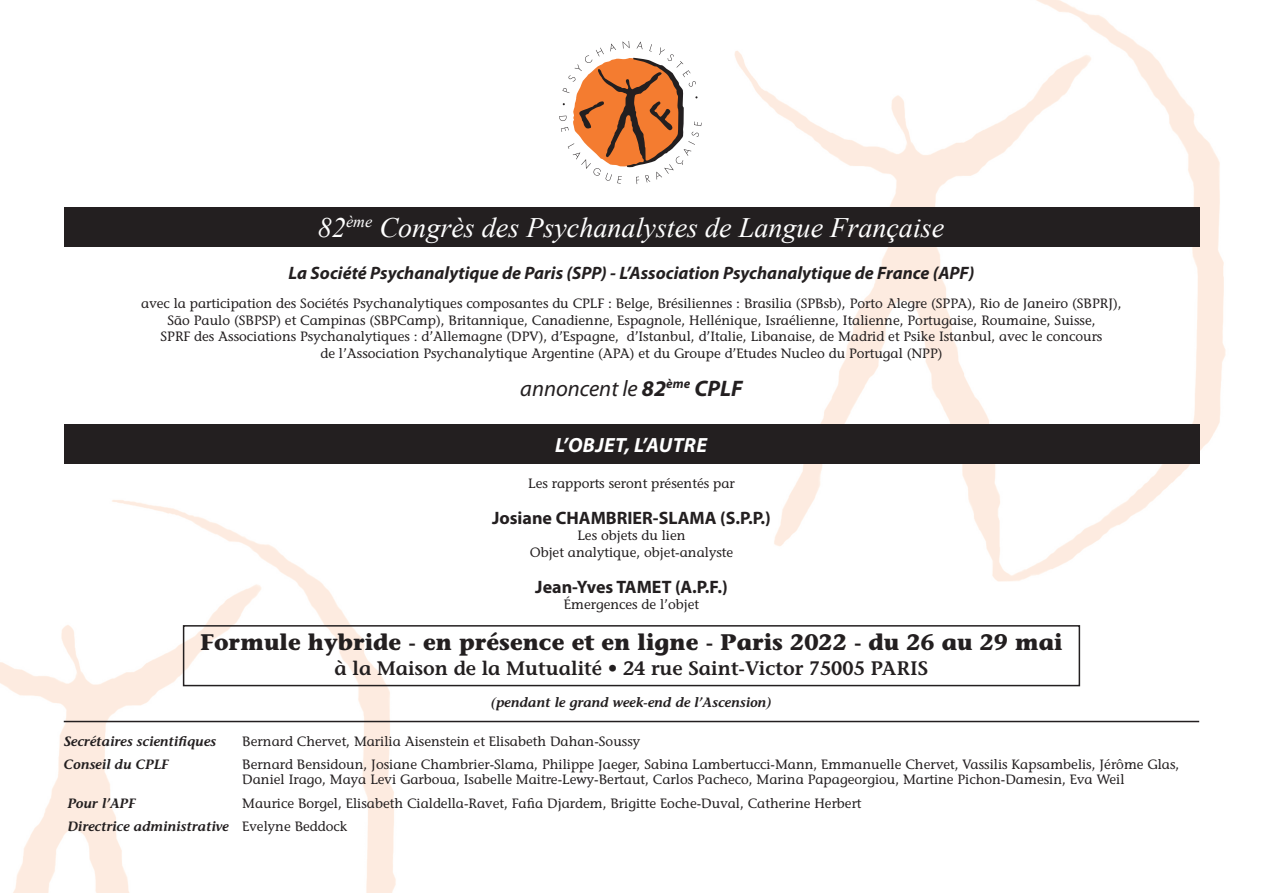
<style>
.page{position:relative;width:1263px;height:893px;background:#fff}
.page>*{position:absolute;margin:0;border:0;box-sizing:border-box;transform-origin:0 0}
.t1{font:italic 28.2px "Times New Roman";color:#fff}
.t2{font:700 22.5px "Stone Informal";color:#231f20}
.t3{font:italic 22.5px "Myriad Pro";color:#231f20}
.t4{font:italic 700 20.7px "Myriad Pro";letter-spacing:.02em;color:#fff}
.t5{font:600 19.5px "Stone Informal";color:#231f20}
.t6{font:italic 700 18px "Myriad Pro";color:#231f20}
.t7{font:700 18px "Myriad Pro";color:#231f20}
.t8{font:13.5px/16.5px "Stone Informal";color:#231f20;text-align:center}
.t9{font:italic 600 13.5px "Stone Informal";color:#231f20}
.s1{font-weight:700}
.s2{font-weight:600;font-style:italic}
</style>
<div class="page">
<img style="left:0;top:500px;width:416px;height:393px">
<img style="left:719px;top:0;width:507px;height:581px">
<svg style="left:559px;top:41px;width:143px;height:143px"></svg>
<div style="left:64px;top:207px;width:1135px;height:39px;background:#231f20"></div>
<div style="left:64px;top:424px;width:1135px;height:39px;background:#231f20"></div>
<div style="left:183px;top:625px;width:897px;height:61px;border:2px solid #231f20"></div>
<hr style="left:64px;top:721px;width:1135px;height:1px;background:#231f20">
<h1 class="t1" style="left:318px;top:208px;width:628px">82<sup>ème</sup> Congrès des Psychanalystes de Langue Française</h1>
<h3 class="t6" style="left:288px;top:261px;width:687px">La Société Psychanalytique de Paris (SPP) - L’Association Psychanalytique de France (APF)</h3>
<p class="t8" style="left:141px;top:295px;width:982px">avec la participation des Sociétés Psychanalytiques composantes du CPLF : Belge, Brésiliennes : Brasilia (SPBsb), Porto Alegre (SPPA), Rio de Janeiro (SBPRJ), São Paulo (SBPSP) et Campinas (SBPCamp), Britannique, Canadienne, Espagnole, Hellénique, Israélienne, Italienne, Portugaise, Roumaine, Suisse,<br>SPRF des Associations Psychanalytiques : d’Allemagne (DPV), d’Espagne, d’Istanbul, d’Italie, Libanaise, de Madrid et Psike Istanbul, avec le concours<br>de l’Association Psychanalytique Argentine (APA) et du Groupe d’Etudes Nucleo du Portugal (NPP)</p>
<h2 class="t3" style="left:520px;top:374px;width:224px">annoncent le <span class="s1">82</span><sup>ème</sup> <span class="s1">CPLF</span></h2>
<h3 class="t4" style="left:555px;top:431px;width:153px">L’OBJET, L’AUTRE</h3>
<p class="t8" style="left:528px;top:475px;width:208px">Les rapports seront présentés par</p>
<h3 class="t7" style="left:492px;top:506px;width:280px">Josiane CHAMBRIER-SLAMA (S.P.P.)</h3>
<p class="t8" style="left:530px;top:527px;width:205px">Les objets du lien<br>Objet analytique, objet-analyste</p>
<h3 class="t7" style="left:535px;top:575px;width:194px">Jean-Yves TAMET (A.P.F.)</h3>
<p class="t8" style="left:564px;top:596px;width:137px">Émergences de l’objet</p>
<h2 class="t2" style="left:200px;top:627px;width:864px">Formule hybride - en présence et en ligne - Paris 2022 - du 26 au 29 mai</h2>
<h3 class="t5" style="left:335px;top:656px;width:595px">à la Maison de la Mutualité • 24 rue Saint-Victor 75005 PARIS</h3>
<p class="t9" style="left:491px;top:694px;width:283px">(pendant le grand week-end de l’Ascension)</p>
<p class="t9" style="left:64px;top:733px;width:154px">Secrétaires scientifiques</p>
<p class="t8" style="left:242px;top:733px;width:399px">Bernard Chervet, Marilia Aisenstein et Elisabeth Dahan-Soussy</p>
<p class="t9" style="left:64px;top:756px;width:107px">Conseil du CPLF</p>
<p class="t8" style="left:242px;top:757px;width:939px;line-height:15px;text-align:left">Bernard Bensidoun, Josiane Chambrier-Slama, Philippe Jaeger, Sabina Lambertucci-Mann, Emmanuelle Chervet, Vassilis Kapsambelis, Jérôme Glas,<br>Daniel Irago, Maya Levi Garboua, Isabelle Maitre-Lewy-Bertaut, Carlos Pacheco, Marina Papageorgiou, Martine Pichon-Damesin, Eva Weil</p>
<p class="t9" style="left:68px;top:795px;width:69px">Pour l’APF</p>
<p class="t8" style="left:68px;top:791px;width:795px;line-height:23.5px;text-align:left;text-indent:175px">Maurice Borgel, Elisabeth Cialdella-Ravet, Fafia Djardem, Brigitte Eoche-Duval, Catherine Herbert<br><span class="s2">Directrice administrative</span> Evelyne Beddock</p>
</div>
